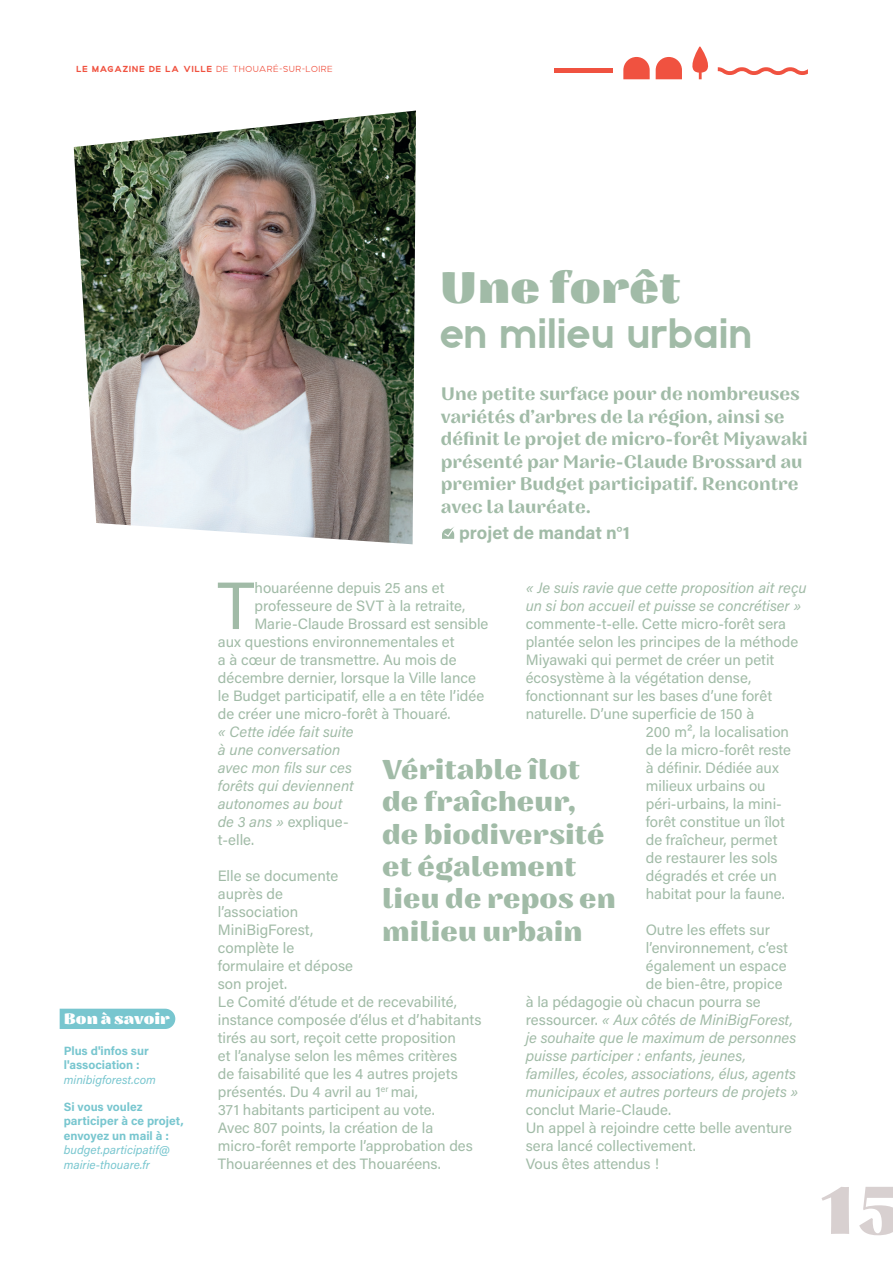
<style>
.page{position:relative;width:893px;height:1263px;background:#fff}
.page>*{position:absolute;margin:0;border:0;box-sizing:border-box;transform-origin:0 0}
.t1{font:800 67.35px "Nazare";color:#d8d0d0}
.t2{font:66.75px "Acumin Pro";color:#a1bba7}
.t3{font:700 43.5px "Brood";letter-spacing:.03em;color:#a1bba7}
.t4{font:800 43.5px "Nazare";color:#a1bba7}
.t5{font:800 27px/32.4px "Nazare";color:#a1bba7}
.t6{font:600 18px/22.5px "Nazare";color:#a1bba7}
.t7{font:700 18px "Acumin Pro";color:#a1bba7}
.t8{font:15px/18px "Acumin Pro";color:#a1bba7}
.t9{font:italic 15px/18px "Acumin Pro";color:#a1bba7}
.t10{font:800 15px "Nazare";color:#fff}
.t11{font:700 12px/14.4px "Acumin Pro";color:#78c6cf}
.t12{font:italic 12px/14.4px "Acumin Pro";color:#78c6cf}
.t13{font:700 9px "Brood";letter-spacing:.1em;color:#f05240}
.s1{font-weight:300}
.s2{font-style:normal}
</style>
<div class="page">
<img style="left:74px;top:111px;width:342px;height:433px">
<svg style="left:442px;top:527px;width:13px;height:12px"></svg>
<div style="left:60px;top:1009px;width:115px;height:20px;background:#78c6cf"></div>
<svg style="left:623px;top:57px;width:27px;height:22px"></svg>
<svg style="left:656px;top:57px;width:26px;height:22px"></svg>
<hr style="left:554px;top:68px;width:59px;height:4px;background:#f05240">
<svg style="left:692px;top:47px;width:116px;height:32px"></svg>
<p class="t13" style="left:77px;top:64px;width:258px">LE MAGAZINE DE LA VILLE <span class="s1">DE THOUARÉ-SUR-LOIRE</span></p>
<p class="t10" style="left:64px;top:1009px;width:108px">Bon à savoir</p>
<p class="t11" style="left:64px;top:1043px;width:86px">Plus d'infos sur l'association :</p>
<p class="t12" style="left:64px;top:1072px;width:94px">minibigforest.com</p>
<p class="t11" style="left:64px;top:1099px;width:121px">Si vous voulez participer à ce projet, envoyez un mail à :</p>
<p class="t12" style="left:64px;top:1142px;width:108px">budget.participatif@ mairie-thouare.fr</p>
<h3 class="t4" style="left:439px;top:259px;width:243px">Une forêt</h3>
<h3 class="t3" style="left:439px;top:307px;width:314px">en milieu urbain</h3>
<p class="t6" style="left:441px;top:383px;width:369px">Une petite surface pour de nombreuses variétés d’arbres de la région, ainsi se définit le projet de micro-forêt Miyawaki présenté par Marie-Claude Brossard au premier Budget participatif. Rencontre avec la lauréate.</p>
<p class="t7" style="left:459px;top:519px;width:172px">projet de mandat n°1</p>
<h2 class="t2" style="left:217px;top:559px;width:39px">T</h2>
<p class="t8" style="left:255px;top:578px;width:191px">houaréenne depuis 25 ans et</p>
<p class="t9" style="left:526px;top:578px;width:282px">« Je suis ravie que cette proposition ait reçu un si bon accueil et puisse se concrétiser »</p>
<p class="t8" style="left:526px;top:614px;width:262px">commente-t-elle. Cette micro-forêt sera</p>
<p class="t8" style="left:526px;top:632px;width:274px">plantée selon les principes de la méthode</p>
<p class="t8" style="left:526px;top:650px;width:250px">Miyawaki qui permet de créer un petit</p>
<p class="t8" style="left:526px;top:668px;width:227px">écosystème à la végétation dense,</p>
<p class="t8" style="left:526px;top:686px;width:248px">fonctionnant sur les bases d’une forêt</p>
<p class="t8" style="left:526px;top:704px;width:230px">naturelle. D’une superficie de 150 à</p>
<p class="t8" style="left:646px;top:722px;width:145px">200 m², la localisation</p>
<p class="t8" style="left:646px;top:740px;width:147px">de la micro-forêt reste</p>
<p class="t8" style="left:646px;top:758px;width:135px">à définir. Dédiée aux</p>
<p class="t8" style="left:646px;top:776px;width:121px">milieux urbains ou</p>
<p class="t8" style="left:646px;top:794px;width:138px">péri-urbains, la mini-</p>
<p class="t8" style="left:646px;top:812px;width:141px">forêt constitue un îlot</p>
<p class="t8" style="left:646px;top:830px;width:133px">de fraîcheur, permet</p>
<p class="t8" style="left:646px;top:848px;width:133px">de restaurer les sols</p>
<p class="t8" style="left:646px;top:866px;width:133px">dégradés et crée un</p>
<p class="t8" style="left:646px;top:884px;width:141px">habitat pour la faune.</p>
<p class="t8" style="left:646px;top:920px;width:126px">Outre les effets sur</p>
<p class="t8" style="left:646px;top:938px;width:144px">l’environnement, c’est</p>
<p class="t8" style="left:646px;top:956px;width:142px">également un espace</p>
<p class="t8" style="left:646px;top:974px;width:138px">de bien-être, propice</p>
<p class="t8" style="left:526px;top:992px;width:237px">à la pédagogie où chacun pourra se</p>
<p class="t9" style="left:526px;top:1010px;width:269px"><span class="s2">ressourcer.</span> « Aux côtés de MiniBigForest,</p>
<p class="t9" style="left:526px;top:1028px;width:272px">je souhaite que le maximum de personnes</p>
<p class="t9" style="left:526px;top:1046px;width:222px">puisse participer : enfants, jeunes,</p>
<p class="t9" style="left:526px;top:1064px;width:272px">familles, écoles, associations, élus, agents</p>
<p class="t9" style="left:526px;top:1082px;width:274px">municipaux et autres porteurs de projets »</p>
<p class="t8" style="left:526px;top:1100px;width:268px">conclut Marie-Claude.<br>Un appel à rejoindre cette belle aventure sera lancé collectivement.<br>Vous êtes attendus !</p>
<p class="t8" style="left:255px;top:596px;width:212px">professeure de SVT à la retraite,</p>
<p class="t8" style="left:255px;top:614px;width:235px">Marie-Claude Brossard est sensible</p>
<p class="t8" style="left:218px;top:632px;width:238px">aux questions environnementales et</p>
<p class="t8" style="left:218px;top:650px;width:240px">a à cœur de transmettre. Au mois de</p>
<p class="t8" style="left:218px;top:668px;width:260px">décembre dernier, lorsque la Ville lance</p>
<p class="t8" style="left:218px;top:686px;width:268px">le Budget participatif, elle a en tête l’idée</p>
<p class="t8" style="left:218px;top:704px;width:234px">de créer une micro-forêt à Thouaré.</p>
<p class="t9" style="left:218px;top:722px;width:137px">« Cette idée fait suite à une conversation avec mon fils sur ces forêts qui deviennent autonomes au bout de 3 ans » <span class="s2">explique&shy;t-elle.</span></p>
<p class="t8" style="left:218px;top:866px;width:265px">Elle se documente<br>auprès de<br>l’association<br>MiniBigForest,<br>complète le<br>formulaire et dépose<br>son projet.<br>Le Comité d’étude et de recevabilité, instance composée d’élus et d’habitants tirés au sort, reçoit cette proposition<br>et l’analyse selon les mêmes critères<br>de faisabilité que les 4 autres projets présentés. Du 4 avril au 1<sup>er</sup> mai,<br>371 habitants participent au vote.<br>Avec 807 points, la création de la micro-forêt remporte l’approbation des<br>Thouaréennes et des Thouaréens.</p>
<h3 class="t5" style="left:382px;top:754px;width:235px">Véritable îlot de fraîcheur, de biodiversité et également lieu de repos en milieu urbain</h3>
<h1 class="t1" style="left:820px;top:1166px;width:85px">15</h1>
</div>
